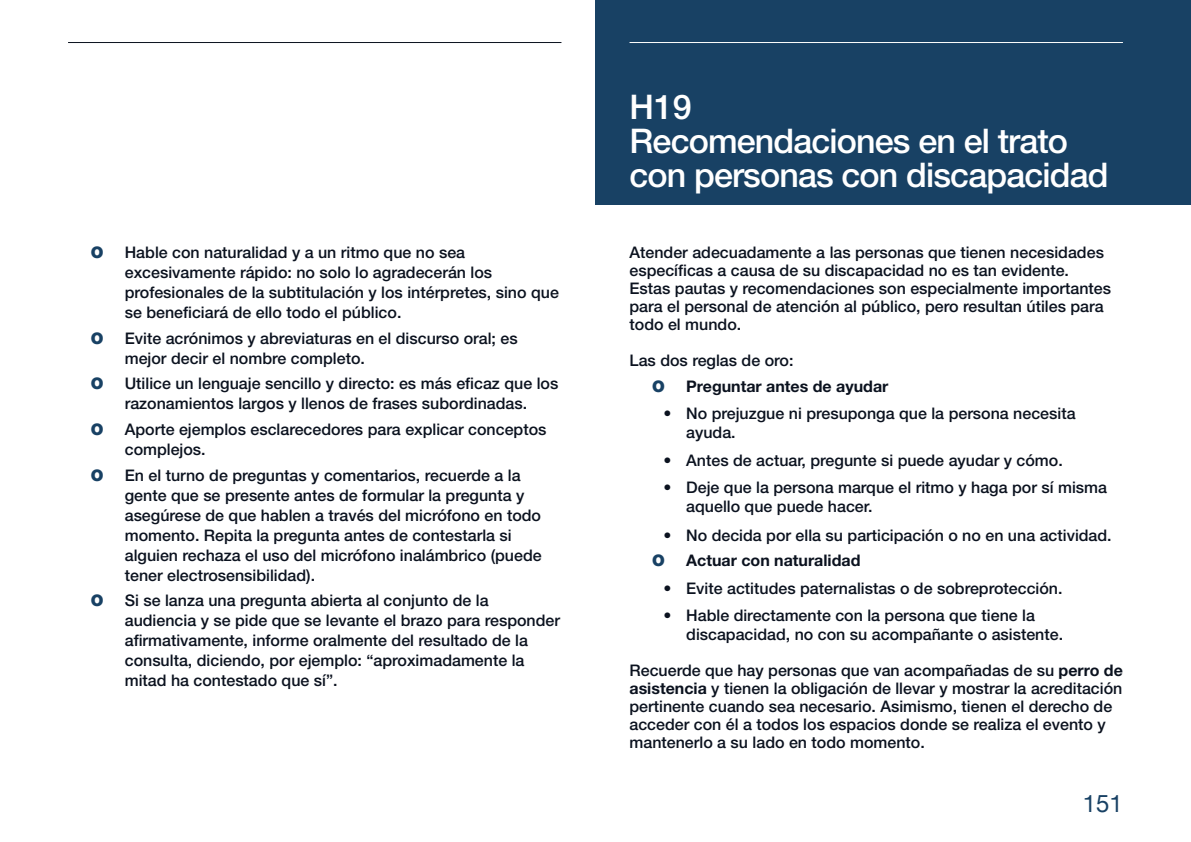
<style>
.page{position:relative;width:1191px;height:842px;background:#fff}
.page>*{position:absolute;margin:0;border:0;box-sizing:border-box;transform-origin:0 0}
.t1{font:500 34px/34px "Helvetica Neue LT Std";letter-spacing:-.025em;color:#fff}
.t2{font:24px "Helvetica Neue";color:#184164}
.paragraf{font:500 16px/20px "Helvetica Neue LT Std";color:#0b121f}
.t3{font:700 16px "Helvetica Neue LT Std";color:#0b121f}
.t4{font:900 16px "Helvetica Neue LT Std";color:#184164}
.s1{font-weight:700}
</style>
<div class="page">
<hr style="left:68px;top:42px;width:493px;height:1px;background:#0b121f">
<div style="left:595px;top:0;width:596px;height:204px;background:#184164"></div>
<hr style="left:629px;top:42px;width:494px;height:1px;background:#fff">
<p class="t4" style="left:91px;top:243px;width:14px">O</p>
<p class="paragraf" style="left:125px;top:242px;width:435px">Hable con naturalidad y a un ritmo que no sea excesivamente rápido: no solo lo agradecerán los profesionales de la subtitulación y los intérpretes, sino que se beneficiará de ello todo el público.</p>
<p class="t4" style="left:91px;top:328px;width:14px">O</p>
<p class="paragraf" style="left:125px;top:328px;width:394px">Evite acrónimos y abreviaturas en el discurso oral; es mejor decir el nombre completo.</p>
<p class="t4" style="left:91px;top:374px;width:14px">O</p>
<p class="paragraf" style="left:125px;top:374px;width:435px">Utilice un lenguaje sencillo y directo: es más eficaz que los razonamientos largos y llenos de frases subordinadas.</p>
<p class="t4" style="left:91px;top:420px;width:14px">O</p>
<p class="paragraf" style="left:125px;top:419px;width:423px">Aporte ejemplos esclarecedores para explicar conceptos complejos.</p>
<p class="t4" style="left:91px;top:465px;width:14px">O</p>
<p class="paragraf" style="left:125px;top:465px;width:418px">En el turno de preguntas y comentarios, recuerde a la gente que se presente antes de formular la pregunta y asegúrese de que hablen a través del micrófono en todo momento. Repita la pregunta antes de contestarla si alguien rechaza el uso del micrófono inalámbrico (puede tener electrosensibilidad).</p>
<p class="t4" style="left:91px;top:591px;width:14px">O</p>
<p class="paragraf" style="left:125px;top:591px;width:437px">Si se lanza una pregunta abierta al conjunto de la audiencia y se pide que se levante el brazo para responder afirmativamente, informe oralmente del resultado de la consulta, diciendo, por ejemplo: “aproximadamente la mitad ha contestado que sí”.</p>
<h3 class="t1" style="left:629px;top:90px;width:64px">H19</h3>
<h3 class="t1" style="left:629px;top:124px;width:480px">Recomendaciones en el trato con personas con discapacidad</h3>
<p class="paragraf" style="left:629px;top:243px;width:476px;line-height:18px">Atender adecuadamente a las personas que tienen necesidades específicas a causa de su discapacidad no es tan evidente.</p>
<p class="paragraf" style="left:629px;top:279px;width:483px;line-height:18px">Estas pautas y recomendaciones son especialmente importantes para el personal de atención al público, pero resultan útiles para todo el mundo.</p>
<p class="paragraf" style="left:629px;top:350px;width:165px">Las dos reglas de oro:</p>
<p class="t4" style="left:652px;top:376px;width:14px">O</p>
<p class="t3" style="left:686px;top:376px;width:204px">Preguntar antes de ayudar</p>
<p class="paragraf" style="left:686px;top:404px;width:391px;line-height:19px;text-indent:-23px">• No prejuzgue ni presuponga que la persona necesita ayuda.</p>
<p class="paragraf" style="left:663px;top:450px;width:401px">• Antes de actuar, pregunte si puede ayudar y cómo.</p>
<p class="paragraf" style="left:686px;top:478px;width:422px;line-height:19px;text-indent:-23px">• Deje que la persona marque el ritmo y haga por sí misma aquello que puede hacer.</p>
<p class="paragraf" style="left:663px;top:525px;width:450px">• No decida por ella su participación o no en una actividad.</p>
<p class="t4" style="left:652px;top:551px;width:14px">O</p>
<p class="t3" style="left:686px;top:551px;width:176px">Actuar con naturalidad</p>
<p class="paragraf" style="left:663px;top:578px;width:400px">• Evite actitudes paternalistas o de sobreprotección.</p>
<p class="paragraf" style="left:686px;top:606px;width:378px;line-height:19px;text-indent:-23px">• Hable directamente con la persona que tiene la discapacidad, no con su acompañante o asistente.</p>
<p class="paragraf" style="left:629px;top:662px;width:495px;line-height:18px">Recuerde que hay personas que van acompañadas de su <span class="s1">perro de asistencia</span> y tienen la obligación de llevar y mostrar la acreditación pertinente cuando sea necesario. Asimismo, tienen el derecho de acceder con él a todos los espacios donde se realiza el evento y mantenerlo a su lado en todo momento.</p>
<h2 class="t2" style="left:1082px;top:786px;width:42px">151</h2>
</div>
